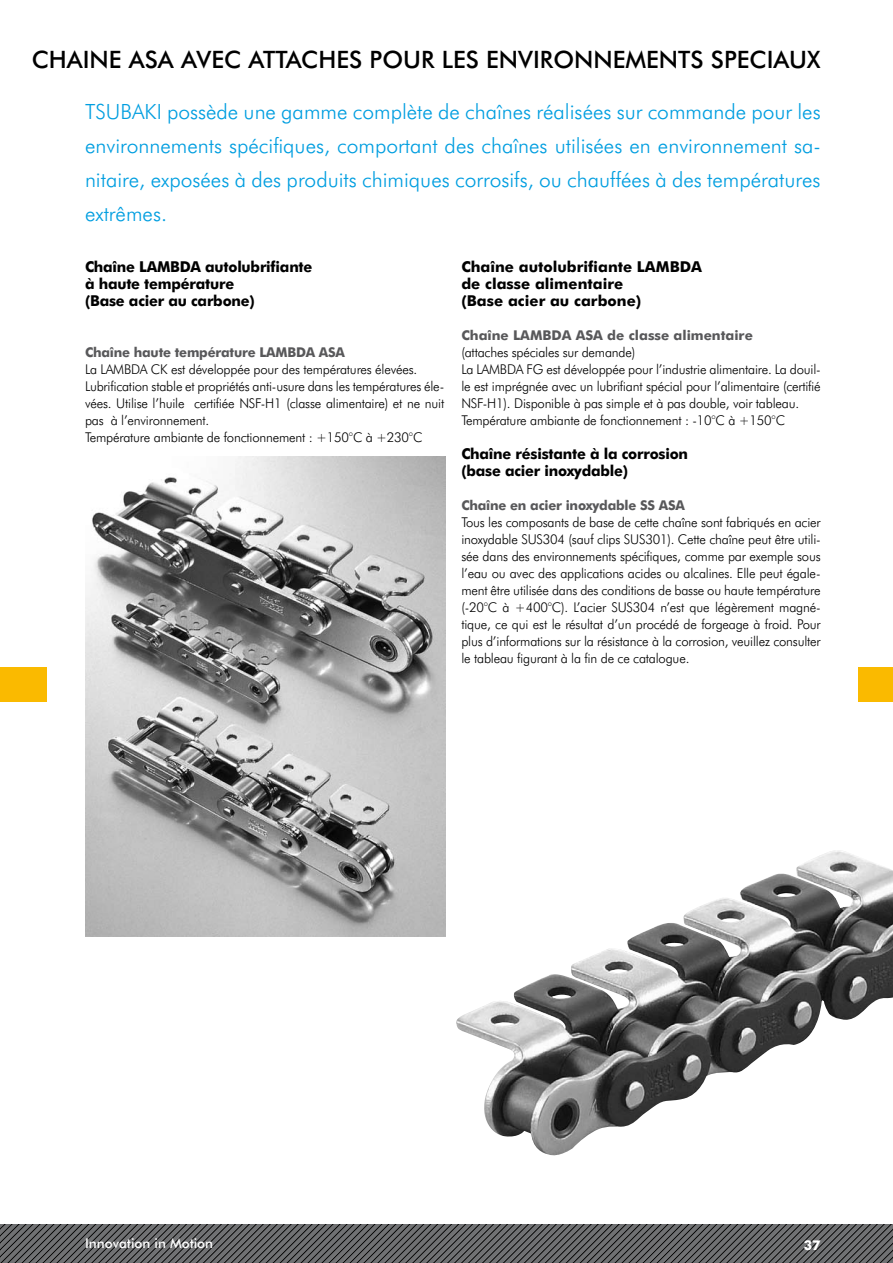
<style>
.page{position:relative;width:893px;height:1263px;background:#fff}
.page>*{position:absolute;margin:0;border:0;box-sizing:border-box;transform-origin:0 0}
.t1{font:500 24px "Futura BT";color:#000}
.t2{font:300 21px/34px "Futura BT";color:#009ee0;text-align:justify}
.t3{font:700 15px/17px "Futura BT";letter-spacing:-.015em;color:#000}
.t4{font:300 13.5px/17px "Futura BT";letter-spacing:-.015em;color:#000}
.t5{font:700 13.5px "Futura BT";letter-spacing:-.015em;color:#58585a}
.t6{font:500 13.5px "Futura BT";color:#fff}
.t7{font:700 13.5px "Futura BT";color:#fff}
</style>
<div class="page">
<svg style="left:0;top:1225px;width:893px;height:38px;background:#5b5c5e"></svg>
<div style="left:0;top:668px;width:47px;height:34px;background:#faba00"></div>
<div style="left:859px;top:668px;width:34px;height:34px;background:#faba00"></div>
<img style="left:456px;top:850px;width:437px;height:306px">
<img style="left:85px;top:456px;width:360px;height:480px">
<h1 class="t1" style="left:32px;top:45px;width:790px">CHAINE ASA AVEC ATTACHES POUR LES ENVIRONNEMENTS SPECIAUX</h1>
<p class="t2" style="left:85px;top:94px;width:737px">TSUBAKI possède une gamme complète de chaînes réalisées sur commande pour les environnements spécifiques, comportant des chaînes utilisées en environnement sa&shy;nitaire, exposées à des produits chimiques corrosifs, ou chauffées à des températures extrêmes.</p>
<p class="t3" style="left:85px;top:258px;width:229px">Chaîne LAMBDA autolubrifiante à haute température<br>(Base acier au carbone)</p>
<p class="t5" style="left:85px;top:344px;width:261px">Chaîne haute température LAMBDA ASA</p>
<p class="t4" style="left:85px;top:361px;width:361px">La LAMBDA CK est développée pour des températures élevées.<br>Lubrification stable et propriétés anti-usure dans les températures éle&shy;vées. Utilise l’huile certifiée NSF-H1 (classe alimentaire) et ne nuit pas à l’environnement.<br>Température ambiante de fonctionnement : +150°C à +230°C</p>
<p class="t3" style="left:461px;top:258px;width:242px">Chaîne autolubrifiante LAMBDA de classe alimentaire<br>(Base acier au carbone)</p>
<p class="t5" style="left:461px;top:327px;width:293px">Chaîne LAMBDA ASA de classe alimentaire</p>
<p class="t4" style="left:461px;top:344px;width:361px">(attaches spéciales sur demande)<br>La LAMBDA FG est développée pour l’industrie alimentaire. La douil&shy;le est imprégnée avec un lubrifiant spécial pour l’alimentaire (certifié NSF-H1). Disponible à pas simple et à pas double, voir tableau.<br>Température ambiante de fonctionnement : -10°C à +150°C</p>
<p class="t3" style="left:461px;top:445px;width:228px">Chaîne résistante à la corrosion (base acier inoxydable)</p>
<p class="t5" style="left:461px;top:497px;width:225px">Chaîne en acier inoxydable SS ASA</p>
<p class="t4" style="left:461px;top:514px;width:361px;text-align:justify">Tous les composants de base de cette chaîne sont fabriqués en acier inoxydable SUS304 (sauf clips SUS301). Cette chaîne peut être utili&shy;sée dans des environnements spécifiques, comme par exemple sous l’eau ou avec des applications acides ou alcalines. Elle peut égale&shy;ment être utilisée dans des conditions de basse ou haute température (-20°C à +400°C). L’acier SUS304 n’est que légèrement magné&shy;tique, ce qui est le résultat d’un procédé de forgeage à froid. Pour plus d’informations sur la résistance à la corrosion, veuillez consulter le tableau figurant à la fin de ce catalogue.</p>
<p class="t6" style="left:85px;top:1235px;width:130px">Innovation in Motion</p>
<p class="t7" style="left:804px;top:1237px;width:18px">37</p>
</div>
